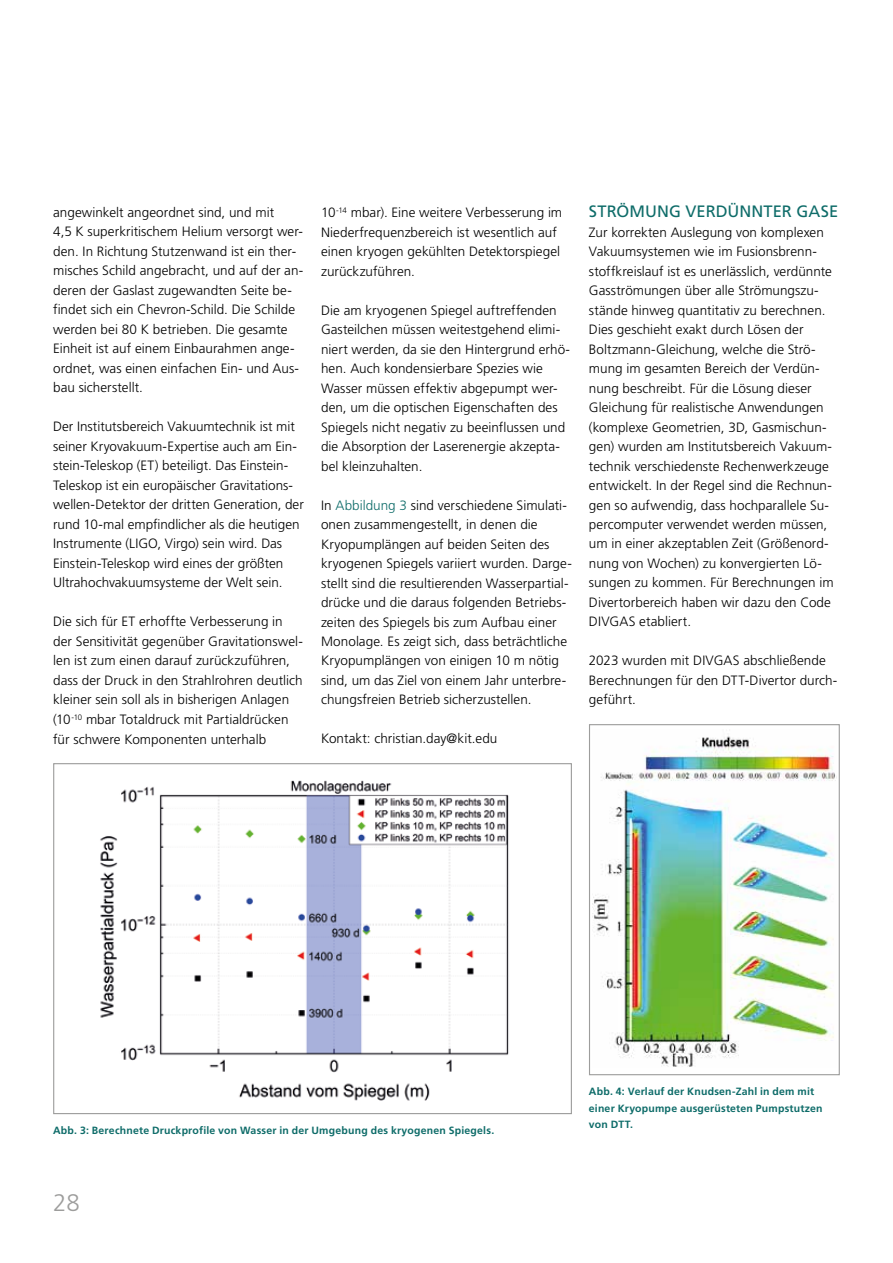
<style>
.page{position:relative;width:893px;height:1263px;background:#fff}
.page>*{position:absolute;margin:0;border:0;box-sizing:border-box;transform-origin:0 0}
.t1{font:300 24px "Frutiger";color:#9d9d9c}
.t2{font:16.5px "Frutiger";letter-spacing:.005em;color:#0e6c69}
.t3{font:300 13.5px/19.5px "Frutiger";color:#000}
.t4{font:700 10.5px/16.5px "Frutiger";letter-spacing:.02em;color:#0e6c69}
.s1{color:#0e6c69}
</style>
<div class="page">
<img style="left:100px;top:780px;width:409px;height:321px">
<img style="left:592px;top:736px;width:244px;height:331px">
<div style="left:589px;top:724px;width:251px;height:351px;border:1px solid #9d9d9c"></div>
<p class="t3" style="left:53px;top:202px;width:252px">angewinkelt angeordnet sind, und mit<br>4,5 K superkritischem Helium versorgt wer&shy;den. In Richtung Stutzenwand ist ein ther&shy;misches Schild angebracht, und auf der an&shy;deren der Gaslast zugewandten Seite be&shy;findet sich ein Chevron-Schild. Die Schilde werden bei 80 K betrieben. Die gesamte Einheit ist auf einem Einbaurahmen ange&shy;ordnet, was einen einfachen Ein- und Aus&shy;bau sicherstellt.</p>
<p class="t3" style="left:53px;top:417px;width:252px">Der Institutsbereich Vakuumtechnik ist mit seiner Kryovakuum-Expertise auch am Ein&shy;stein-Teleskop (ET) beteiligt. Das Einstein-Teleskop ist ein europäischer Gravitations&shy;wellen-Detektor der dritten Generation, der rund 10-mal empfindlicher als die heutigen Instrumente (LIGO, Virgo) sein wird. Das Einstein-Teleskop wird eines der größten Ultrahochvakuumsysteme der Welt sein.</p>
<p class="t3" style="left:53px;top:612px;width:251px">Die sich für ET erhoffte Verbesserung in der Sensitivität gegenüber Gravitationswel&shy;len ist zum einen darauf zurückzuführen, dass der Druck in den Strahlrohren deutlich kleiner sein soll als in bisherigen Anlagen (10<sup>-10</sup> mbar Totaldruck mit Partialdrücken für schwere Komponenten unterhalb</p>
<p class="t3" style="left:321px;top:203px;width:243px">10<sup>-14</sup> mbar). Eine weitere Verbesserung im Niederfrequenzbereich ist wesentlich auf einen kryogen gekühlten Detektorspiegel zurückzuführen.</p>
<p class="t3" style="left:321px;top:300px;width:251px">Die am kryogenen Spiegel auftreffenden Gasteilchen müssen weitestgehend elimi&shy;niert werden, da sie den Hintergrund erhö&shy;hen. Auch kondensierbare Spezies wie Wasser müssen effektiv abgepumpt wer&shy;den, um die optischen Eigenschaften des Spiegels nicht negativ zu beeinflussen und die Absorption der Laserenergie akzepta&shy;bel kleinzuhalten.</p>
<p class="t3" style="left:321px;top:495px;width:252px">In <span class="s1">Abbildung 3</span> sind verschiedene Simulati&shy;onen zusammengestellt, in denen die Kryopumplängen auf beiden Seiten des kryogenen Spiegels variiert wurden. Darge&shy;stellt sind die resultierenden Wasserpartial&shy;drücke und die daraus folgenden Betriebs&shy;zeiten des Spiegels bis zum Aufbau einer Monolage. Es zeigt sich, dass beträchtliche Kryopumplängen von einigen 10 m nötig sind, um das Ziel von einem Jahr unterbre&shy;chungsfreien Betrieb sicherzustellen.</p>
<p class="t3" style="left:321px;top:729px;width:178px">Kontakt: christian.day@kit.edu</p>
<p class="t2" style="left:589px;top:202px;width:251px">STRÖMUNG VERDÜNNTER GASE</p>
<p class="t3" style="left:589px;top:222px;width:246px">Zur korrekten Auslegung von komplexen Vakuumsystemen wie im Fusionsbrenn&shy;stoffkreislauf ist es unerlässlich, verdünnte Gasströmungen über alle Strömungszu&shy;stände hinweg quantitativ zu berechnen.<br>Dies geschieht exakt durch Lösen der Boltzmann-Gleichung, welche die Strö&shy;mung im gesamten Bereich der Verdün&shy;nung beschreibt. Für die Lösung dieser Gleichung für realistische Anwendungen (komplexe Geometrien, 3D, Gasmischun&shy;gen) wurden am Institutsbereich Vakuum&shy;technik verschiedenste Rechenwerkzeuge entwickelt. In der Regel sind die Rechnun&shy;gen so aufwendig, dass hochparallele Su&shy;percomputer verwendet werden müssen, um in einer akzeptablen Zeit (Größenord&shy;nung von Wochen) zu konvergierten Lö&shy;sungen zu kommen. Für Berechnungen im Divertorbereich haben wir dazu den Code DIVGAS etabliert.</p>
<p class="t3" style="left:589px;top:651px;width:250px">2023 wurden mit DIVGAS abschließende<br>Berechnungen für den DTT-Divertor durch&shy;geführt.</p>
<p class="t4" style="left:53px;top:1122px;width:443px">Abb. 3: Berechnete Druckprofile von Wasser in der Umgebung des kryogenen Spiegels.</p>
<h1 class="t1" style="left:53px;top:1189px;width:28px">28</h1>
<p class="t4" style="left:589px;top:1083px;width:235px">Abb. 4: Verlauf der Knudsen-Zahl in dem mit einer Kryopumpe ausgerüsteten Pumpstutzen von DTT.</p>
</div>
